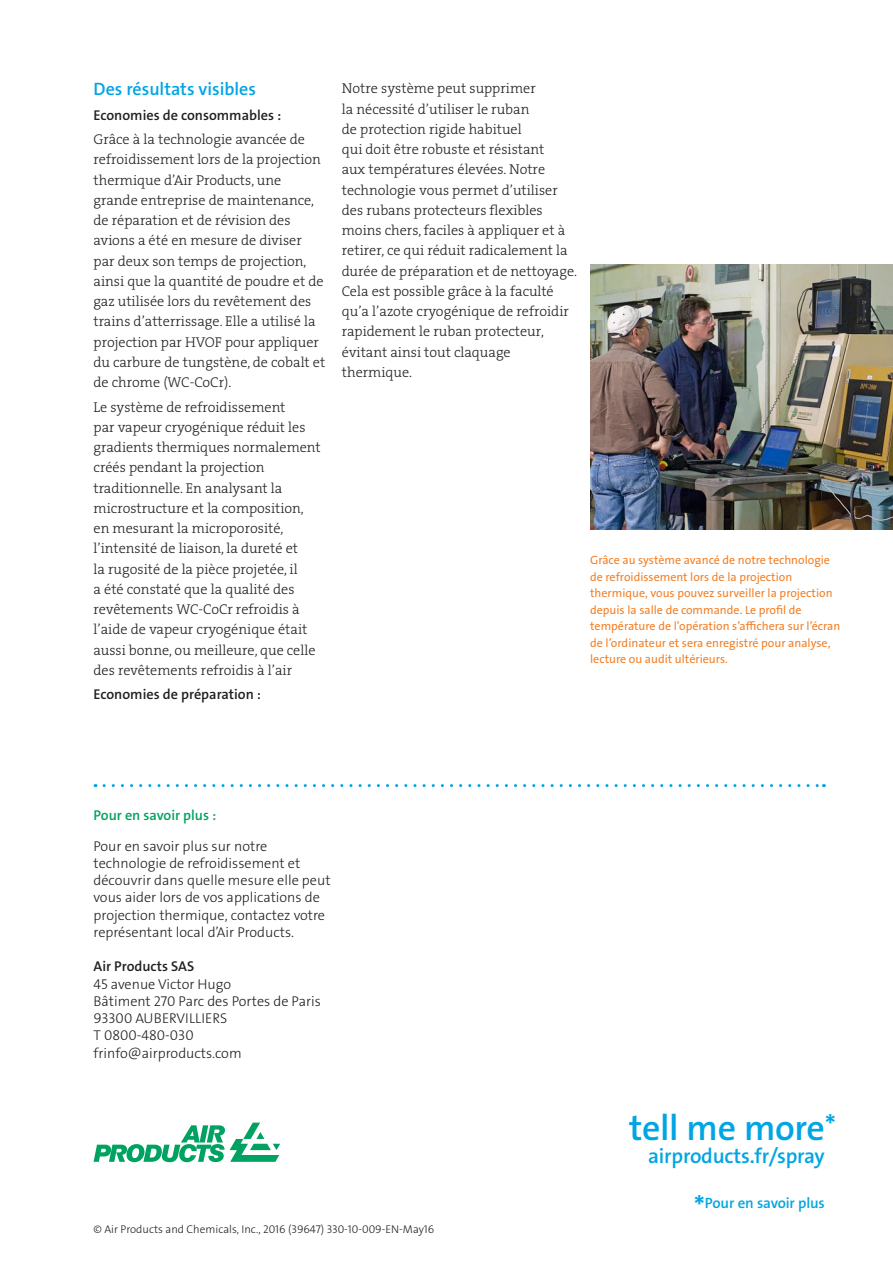
<style>
.page{position:relative;width:893px;height:1263px;background:#fff}
.page>*{position:absolute;margin:0;border:0;box-sizing:border-box;transform-origin:0 0}
.t1{font:600 36px "The Sans LF";letter-spacing:-.01em;color:#00a5e3}
.t2{font:600 30px "The Sans LF";color:#00a5e3}
.t3{font:600 21px "The Sans LF";letter-spacing:-.01em;color:#00a5e3}
._3__Descriptor_Headi{font:600 18px "The Sans LF";color:#00a5e3}
.t4{font:600 15px "The Sans LF";letter-spacing:-.01em;color:#00a5e3}
._7__Bodycopy__0p9_af{font:14.25px/20.2px "The Serif LP3 Lig";color:#231f20}
.t5{font:300 14.25px/17.2px "The Sans LF";color:#231f20}
._4__Descriptor_Subhe{font:600 14.25px "The Sans LF";color:#231f20}
._7__Bodycopy__0p9_af-2{font:600 14.25px "The Sans LF";color:#231f20}
.For_more_info{font:600 14.25px "The Sans LF";color:#00a261}
._9__Caption__reverse{font:12px/16.5px "The Sans LF";color:#f48026}
.Copyright{font:300 11.25px "The Sans LF";color:#231f20}
.s1{font-size:30px}
</style>
<div class="page">
<img style="left:590px;top:265px;width:303px;height:264px">
<svg style="left:104px;top:784px;width:720px;height:3px"></svg>
<svg style="left:94px;top:1122px;width:186px;height:40px"></svg>
<p class="_3__Descriptor_Headi" style="left:94px;top:77px;width:164px">Des résultats visibles</p>
<p class="_4__Descriptor_Subhe" style="left:94px;top:106px;width:189px">Economies de consommables :</p>
<p class="_7__Bodycopy__0p9_af" style="left:94px;top:129px;width:233px">Grâce à la technologie avancée de refroidissement lors de la projection thermique d’Air Products, une grande entreprise de maintenance, de réparation et de révision des avions a été en mesure de diviser par deux son temps de projection, ainsi que la quantité de poudre et de gaz utilisée lors du revêtement des trains d’atterrissage. Elle a utilisé la projection par HVOF pour appliquer du carbure de tungstène, de cobalt et de chrome (WC-CoCr).</p>
<p class="_7__Bodycopy__0p9_af" style="left:94px;top:397px;width:229px">Le système de refroidissement<br>par vapeur cryogénique réduit les gradients thermiques normalement créés pendant la projection traditionnelle. En analysant la microstructure et la composition, en mesurant la microporosité, l’intensité de liaison, la dureté et<br>la rugosité de la pièce projetée, il<br>a été constaté que la qualité des revêtements WC-CoCr refroidis à l’aide de vapeur cryogénique était aussi bonne, ou meilleure, que celle des revêtements refroidis à l’air</p>
<p class="_7__Bodycopy__0p9_af-2" style="left:94px;top:685px;width:169px">Economies de préparation :</p>
<p class="_7__Bodycopy__0p9_af" style="left:342px;top:79px;width:237px">Notre système peut supprimer<br>la nécessité d’utiliser le ruban<br>de protection rigide habituel<br>qui doit être robuste et résistant<br>aux températures élevées. Notre technologie vous permet d’utiliser des rubans protecteurs flexibles moins chers, faciles à appliquer et à retirer, ce qui réduit radicalement la durée de préparation et de nettoyage.<br>Cela est possible grâce à la faculté qu’a l’azote cryogénique de refroidir rapidement le ruban protecteur, évitant ainsi tout claquage thermique.</p>
<p class="_9__Caption__reverse" style="left:590px;top:552px;width:252px">Grâce au système avancé de notre technologie de refroidissement lors de la projection thermique, vous pouvez surveiller la projection depuis la salle de commande. Le profil de température de l’opération s’affichera sur l’écran de l’ordinateur et sera enregistré pour analyse, lecture ou audit ultérieurs.</p>
<p class="For_more_info" style="left:94px;top:806px;width:124px">Pour en savoir plus :</p>
<p class="t5" style="left:94px;top:837px;width:239px">Pour en savoir plus sur notre technologie de refroidissement et découvrir dans quelle mesure elle peut vous aider lors de vos applications de projection thermique, contactez votre représentant local d’Air Products.</p>
<p class="_4__Descriptor_Subhe" style="left:94px;top:957px;width:102px">Air Products SAS</p>
<p class="t5" style="left:94px;top:975px;width:139px">45 avenue Victor Hugo</p>
<p class="t5" style="left:94px;top:993px;width:229px">Bâtiment 270 Parc des Portes de Paris</p>
<p class="t5" style="left:94px;top:1010px;width:135px">93300 AUBERVILLIERS</p>
<p class="t5" style="left:94px;top:1027px;width:102px">T 0800-480-030</p>
<p class="t5" style="left:94px;top:1044px;width:150px">frinfo@airproducts.com</p>
<p class="Copyright" style="left:94px;top:1222px;width:342px">© Air Products and Chemicals, Inc., 2016 (39647) 330-10-009-EN-May16</p>
<p class="t2" style="left:825px;top:1106px;width:13px">*</p>
<p class="t1" style="left:629px;top:1105px;width:197px">tell me more</p>
<p class="t3" style="left:648px;top:1142px;width:178px">airproducts.fr/spray</p>
<p class="t4" style="left:694px;top:1193px;width:133px"><span class="s1">*</span>Pour en savoir plus</p>
</div>
